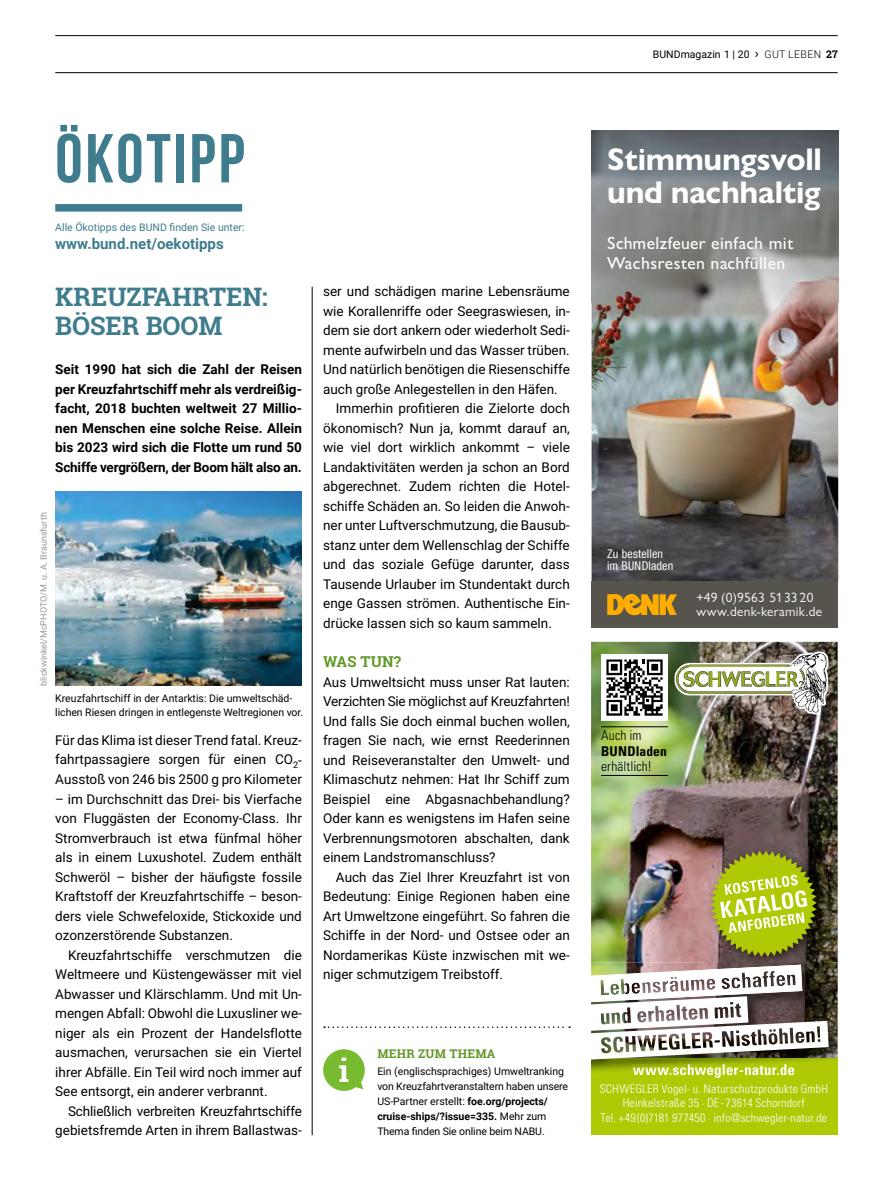
<style>
.page{position:relative;width:893px;height:1191px;background:#fff}
.page>*{position:absolute;margin:0;border:0;box-sizing:border-box;transform-origin:0 0}
.Head2_Bebas_46_45_5{font:700 69px "Bebas Neue";letter-spacing:.04em;color:#3f7c8d}
.t1{font:700 31.5px/33px "Gill Sans Nova";letter-spacing:-.01em;color:#fff}
.FliessEinzug_Roboto{font:700 31.35px "Roboto Slab";color:#fff}
.Head5_RobotoSlab_17{font:700 25.5px/29.2px "Roboto Slab";color:#3f7c8d}
.t2{font:500 17.7px/19.5px "Gill Sans Nova";letter-spacing:.02em;color:#fff}
.Fliess_Roboto_7_10{font:700 15px "Roboto";color:#3f7c8d}
.ZwiÜberschrift_Robot{font:700 15px "Roboto Slab";letter-spacing:.01em;color:#619826}
.FliessEinzug_Roboto-2{font:13.5px/19.5px "Roboto";color:#000;text-align:justify}
.Fliess_Roboto_9_13{font:13.5px/19.5px "Roboto";color:#000;text-align:justify}
.Fliess_Roboto_9_13_b{font:700 13.5px/19.5px "Roboto";letter-spacing:-.015em;color:#000;text-align:justify}
.t3{font:13.5px/13.5px "Gill Sans Nova";letter-spacing:.02em;color:#fff}
.t4{font:300 condensed 13.5px/15.5px "Univers LT";letter-spacing:.01em;color:#000}
.t5{font:300 condensed 12px/14.4px "Univers LT";letter-spacing:.02em;color:#fff;text-align:center}
.t6{font:condensed 12px/12px "Helvetica Neue LT Com";letter-spacing:.015em;color:#fff}
.Zusatzinfo_Head_Robo{font:700 12px "Roboto Slab";letter-spacing:.02em;color:#619826}
.wh_Zusatzinfo2_Robot{font:10.5px/15px "Roboto";color:#000}
.Bildunterschrift_rec{font:10.5px "Roboto";letter-spacing:-.005em;color:#000}
.Fliess_Roboto_7_10-2{font:10.5px "Roboto";color:#3f7c8d}
.Fotovermerk_Roboto_6{font:9px "Roboto";color:#9a9897}
.s1{font-weight:700}
.s2{font-size:13.5px}
.s3{font-weight:300}
.s4{font-family:"Roboto Slab";font-weight:700}
</style>
<div class="page">
<hr style="left:312px;top:287px;width:1px;height:848px;background:#000">
<img style="left:592px;top:302px;width:246px;height:279px">
<img style="left:592px;top:130px;width:246px;height:172px">
<div style="left:592px;top:581px;width:246px;height:47px;background:#57544e"></div>
<svg style="left:607px;top:594px;width:70px;height:22px"></svg>
<img style="left:591px;top:642px;width:247px;height:416px">
<div style="left:591px;top:1058px;width:247px;height:77px;background:#afca05"></div>
<div style="left:601px;top:654px;width:67px;height:67px;background:#fff"></div>
<svg style="left:606px;top:659px;width:57px;height:56px"></svg>
<img style="left:672px;top:713px;width:158px;height:3px">
<img style="left:672px;top:650px;width:158px;height:63px">
<img style="left:675px;top:650px;width:152px;height:63px">
<hr style="left:601px;top:726px;width:67px;height:1px;background:#000">
<hr style="left:601px;top:775px;width:67px;height:1px;background:#000">
<img style="left:633px;top:1064px;width:161px;height:10px">
<img style="left:591px;top:964px;width:238px;height:96px">
<img style="left:706px;top:846px;width:122px;height:122px">
<img style="left:739px;top:964px;width:62px;height:4px">
<svg style="left:710px;top:850px;width:107px;height:107px;background:#a1ab3a"></svg>
<div style="left:55px;top:204px;width:187px;height:8px;background:#3f7c8d"></div>
<svg style="left:324px;top:1026px;width:246px;height:2px"></svg>
<svg style="left:323px;top:1049px;width:42px;height:41px"></svg>
<img style="left:55px;top:491px;width:247px;height:195px">
<hr style="left:55px;top:72px;width:783px;height:1px;background:#000">
<hr style="left:55px;top:35px;width:783px;height:1px;background:#000">
<p class="Head2_Bebas_46_45_5" style="left:55px;top:121px;width:191px">ÖKOTIPP</p>
<p class="Fliess_Roboto_7_10-2" style="left:55px;top:220px;width:191px">Alle Ökotipps des BUND finden Sie unter:</p>
<p class="Fliess_Roboto_7_10" style="left:55px;top:233px;width:170px">www.bund.net/oekotipps</p>
<p class="Head5_RobotoSlab_17" style="left:55px;top:282px;width:214px">KREUZFAHRTEN:<br>BÖSER BOOM</p>
<p class="Fliess_Roboto_9_13_b" style="left:55px;top:359px;width:248px">Seit 1990 hat sich die Zahl der Reisen per Kreuzfahrtschiff mehr als verdreißig&shy;facht, 2018 buchten weltweit 27 Millio&shy;nen Menschen eine solche Reise. Allein bis 2023 wird sich die Flotte um rund 50<br>Schiffe vergrößern, der Boom hält also an.</p>
<p class="Fotovermerk_Roboto_6" style="left:37px;top:686px;width:175px;rotate:-90deg">blickwinkel/McPHOTO/M. u. A. Braunsfurth</p>
<p class="Bildunterschrift_rec" style="left:55px;top:691px;width:239px">Kreuzfahrtschiff in der Antarktis: Die umweltschäd-</p>
<p class="Bildunterschrift_rec" style="left:55px;top:704px;width:249px">lichen Riesen dringen in entlegenste Weltregionen vor.</p>
<p class="Fliess_Roboto_9_13" style="left:55px;top:730px;width:248px">Für das Klima ist dieser Trend fatal. Kreuz&shy;fahrtpassagiere sorgen für einen CO<sub>2</sub>- Ausstoß von 246 bis 2500 g pro Kilometer</p>
<p class="Fliess_Roboto_9_13" style="left:55px;top:788px;width:248px">– im Durchschnitt das Drei- bis Vierfache von Fluggästen der Economy-Class. Ihr Stromverbrauch ist etwa fünfmal höher als in einem Luxushotel. Zudem enthält Schweröl – bisher der häufigste fossile Kraftstoff der Kreuzfahrtschiffe – beson&shy;ders viele Schwefeloxide, Stickoxide und ozonzerstörende Substanzen.</p>
<p class="FliessEinzug_Roboto-2" style="left:55px;top:944px;width:248px;text-indent:13px">Kreuzfahrtschiffe verschmutzen die Weltmeere und Küstengewässer mit viel Abwasser und Klärschlamm. Und mit Un&shy;mengen Abfall: Obwohl die Luxusliner we&shy;niger als ein Prozent der Handelsflotte ausmachen, verursachen sie ein Viertel ihrer Abfälle. Ein Teil wird noch immer auf See entsorgt, ein anderer verbrannt.</p>
<p class="FliessEinzug_Roboto-2" style="left:55px;top:1100px;width:248px;text-align:right">Schließlich verbreiten Kreuzfahrtschiffe gebietsfremde Arten in ihrem Ballastwas-</p>
<p class="FliessEinzug_Roboto-2" style="left:323px;top:281px;width:248px">ser und schädigen marine Lebensräume wie Korallenriffe oder Seegraswiesen, in&shy;dem sie dort ankern oder wiederholt Sedi&shy;mente aufwirbeln und das Wasser trüben.<br>Und natürlich benötigen die Riesenschiffe auch große Anlegestellen in den Häfen.</p>
<p class="FliessEinzug_Roboto-2" style="left:323px;top:398px;width:248px;text-indent:13px">Immerhin profitieren die Zielorte doch ökonomisch? Nun ja, kommt darauf an, wie viel dort wirklich ankommt – viele Landaktivitäten werden ja schon an Bord abgerechnet. Zudem richten die Hotel&shy;schiffe Schäden an. So leiden die Anwoh&shy;ner unter Luftverschmutzung, die Bausub&shy;stanz unter dem Wellenschlag der Schiffe und das soziale Gefüge darunter, dass Tausende Urlauber im Stundentakt durch enge Gassen strömen. Authentische Ein&shy;drücke lassen sich so kaum sammeln.</p>
<p class="ZwiÜberschrift_Robot" style="left:323px;top:651px;width:79px">WAS TUN?</p>
<p class="Fliess_Roboto_9_13" style="left:323px;top:671px;width:248px">Aus Umweltsicht muss unser Rat lauten:<br>Verzichten Sie möglichst auf Kreuzfahrten!<br>Und falls Sie doch einmal buchen wollen, fragen Sie nach, wie ernst Reederinnen und Reiseveranstalter den Umwelt- und Klimaschutz nehmen: Hat Ihr Schiff zum Beispiel eine Abgasnachbehandlung?<br>Oder kann es wenigstens im Hafen seine Verbrennungsmotoren abschalten, dank einem Landstromanschluss?</p>
<p class="FliessEinzug_Roboto-2" style="left:323px;top:866px;width:248px;text-indent:13px">Auch das Ziel Ihrer Kreuzfahrt ist von Bedeutung: Einige Regionen haben eine Art Umweltzone eingeführt. So fahren die Schiffe in der Nord- und Ostsee oder an Nordamerikas Küste inzwischen mit we&shy;niger schmutzigem Treibstoff.</p>
<p class="FliessEinzug_Roboto" style="left:339px;top:1048px;width:12px">i</p>
<p class="Zusatzinfo_Head_Robo" style="left:377px;top:1045px;width:120px">MEHR ZUM THEMA</p>
<p class="wh_Zusatzinfo2_Robot" style="left:377px;top:1063px;width:192px">Ein (englischsprachiges) Umweltranking von Kreuzfahrtveranstaltern haben unsere US-Partner erstellt: <span class="s1">foe.org/projects/ cruise-ships/?issue=335.</span> Mehr zum Thema finden Sie online beim NABU.</p>
<p class="wh_Zusatzinfo2_Robot" style="left:653px;top:46px;width:186px">BUNDmagazin 1 | 20 <span class="s2">›</span> <span class="s3">GUT LEBEN</span> <span class="s4">27</span></p>
<p class="t1" style="left:607px;top:143px;width:216px">Stimmungsvoll und nachhaltig</p>
<p class="t2" style="left:607px;top:233px;width:188px">Schmelzfeuer einfach mit<br>Wachsresten nachfüllen</p>
<p class="t6" style="left:607px;top:548px;width:68px">Zu bestellen im BUNDladen</p>
<p class="t3" style="left:696px;top:591px;width:127px">+49 (0)9563 5133 20 www.denk-keramik.de</p>
<p class="t4" style="left:601px;top:728px;width:67px">Auch im<br><span class="s1">BUNDladen </span>erhältlich!</p>
<p class="t5" style="left:600px;top:1081px;width:230px">SCHWEGLER Vogel- u. Naturschutzprodukte GmbH<br>Heinkelstraße 35 · DE - 73614 Schorndorf<br>Tel. +49 (0)7181 977450 · info@schwegler-natur.de</p>
</div>
